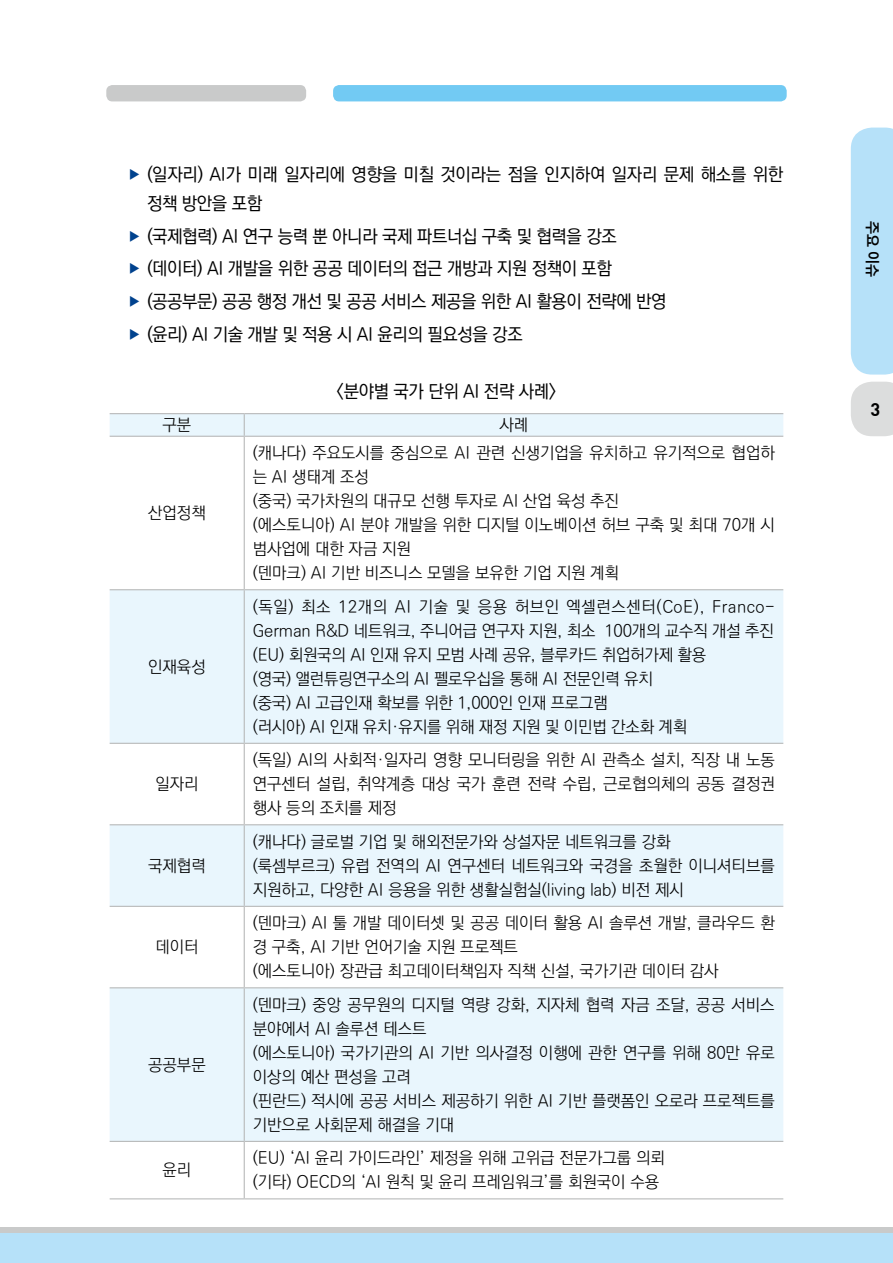
<style>
.page{position:relative;width:893px;height:1263px;background:#fff}
.page>*{position:absolute;margin:0;border:0;box-sizing:border-box;transform-origin:0 0}
.t1{font:500 18px/32.7px "Ko Pub Dotum";letter-spacing:-.02em;color:#000}
.t2{font:18px "Dinbol";color:#000}
.t3{font:300 16.5px/24px "Ko Pub Dotum";color:#000}
.t4{font:700 15px "Ko Pub Dotum";color:#000}
.s1{font-weight:300;font-size:12px;color:#00428e}
</style>
<div class="page">
<div style="left:851px;top:128px;width:42px;height:247px;background:#b6e1f9"></div>
<svg style="left:851px;top:382px;width:42px;height:54px;background:#dedfdf"></svg>
<div style="left:0;top:1229px;width:893px;height:34px;background:#b6e1f9"></div>
<div style="left:0;top:1227px;width:893px;height:5px;background:#c9caca"></div>
<div style="left:333px;top:85px;width:454px;height:16px;background:#72caf3;border-radius:6px"></div>
<div style="left:106px;top:85px;width:200px;height:16px;background:#c9caca;border-radius:6px"></div>
<svg style="left:110px;top:414px;width:673px;height:727px;fill:#e9f6fd"></svg>
<hr style="left:110px;top:413px;width:134px;height:1px;background:#b5b6b6">
<hr style="left:244px;top:413px;width:539px;height:1px;background:#b5b6b6">
<hr style="left:244px;top:437px;width:1px;height:152px;background:#b5b6b6">
<hr style="left:110px;top:589px;width:134px;height:1px;background:#b5b6b6">
<hr style="left:244px;top:589px;width:539px;height:1px;background:#b5b6b6">
<hr style="left:244px;top:590px;width:1px;height:153px;background:#b5b6b6">
<hr style="left:110px;top:743px;width:134px;height:1px;background:#b5b6b6">
<hr style="left:244px;top:743px;width:539px;height:1px;background:#b5b6b6">
<hr style="left:244px;top:744px;width:1px;height:80px;background:#b5b6b6">
<hr style="left:244px;top:907px;width:1px;height:80px;background:#b5b6b6">
<hr style="left:244px;top:1142px;width:1px;height:56px;background:#b5b6b6">
<svg style="left:244px;top:414px;width:1px;height:22px"></svg>
<hr style="left:110px;top:436px;width:134px;height:1px;background:#b5b6b6">
<hr style="left:244px;top:436px;width:539px;height:1px;background:#b5b6b6">
<hr style="left:110px;top:824px;width:134px;height:1px;background:#b5b6b6">
<hr style="left:244px;top:824px;width:539px;height:1px;background:#b5b6b6">
<hr style="left:244px;top:825px;width:1px;height:81px;background:#b5b6b6">
<hr style="left:110px;top:906px;width:134px;height:1px;background:#b5b6b6">
<hr style="left:244px;top:906px;width:539px;height:1px;background:#b5b6b6">
<hr style="left:110px;top:987px;width:134px;height:1px;background:#b5b6b6">
<hr style="left:244px;top:987px;width:539px;height:1px;background:#b5b6b6">
<hr style="left:244px;top:988px;width:1px;height:153px;background:#b5b6b6">
<hr style="left:110px;top:1141px;width:134px;height:1px;background:#b5b6b6">
<hr style="left:244px;top:1141px;width:539px;height:1px;background:#b5b6b6">
<hr style="left:110px;top:1198px;width:134px;height:1px;background:#b5b6b6">
<hr style="left:244px;top:1198px;width:539px;height:1px;background:#b5b6b6">
<p class="t1" style="left:147px;top:161px;width:638px;line-height:28.5px;text-indent:-18px"><span class="s1">▶</span> (일자리) AI가 미래 일자리에 영향을 미칠 것이라는 점을 인지하여 일자리 문제 해소를 위한 정책 방안을 포함</p>
<p class="t1" style="left:129px;top:220px;width:539px"><span class="s1">▶</span> (국제협력) AI 연구 능력 뿐 아니라 국제 파트너십 구축 및 협력을 강조<br><span class="s1">▶</span> (데이터) AI 개발을 위한 공공 데이터의 접근 개방과 지원 정책이 포함<br><span class="s1">▶</span> (공공부문) 공공 행정 개선 및 공공 서비스 제공을 위한 AI 활용이 전략에 반영 <span class="s1">▶</span> (윤리) AI 기술 개발 및 적용 시 AI 윤리의 필요성을 강조</p>
<p class="t1" style="left:337px;top:375px;width:221px">&lt;분야별 국가 단위 AI 전략 사례&gt;</p>
<p class="t3" style="left:163px;top:413px;width:30px">구분</p>
<p class="t3" style="left:499px;top:413px;width:30px">사례</p>
<p class="t3" style="left:148px;top:501px;width:59px">산업정책</p>
<p class="t3" style="left:148px;top:655px;width:59px">인재육성</p>
<p class="t3" style="left:155px;top:773px;width:45px">일자리</p>
<p class="t3" style="left:148px;top:854px;width:59px">국제협력</p>
<p class="t3" style="left:155px;top:936px;width:45px">데이터</p>
<p class="t3" style="left:148px;top:1053px;width:59px">공공부문</p>
<p class="t3" style="left:163px;top:1159px;width:30px">윤리</p>
<p class="t3" style="left:253px;top:441px;width:524px">(캐나다) 주요도시를 중심으로 AI 관련 신생기업을 유치하고 유기적으로 협업하 는 AI 생태계 조성<br>(중국) 국가차원의 대규모 선행 투자로 AI 산업 육성 추진<br>(에스토니아) AI 분야 개발을 위한 디지털 이노베이션 허브 구축 및 최대 70개 시 범사업에 대한 자금 지원<br>(덴마크) AI 기반 비즈니스 모델을 보유한 기업 지원 계획</p>
<p class="t3" style="left:253px;top:595px;width:523px">(독일) 최소 12개의 AI 기술 및 응용 허브인 엑셀런스센터(CoE), Franco-German R&amp;D 네트워크, 주니어급 연구자 지원, 최소 100개의 교수직 개설 추진 (EU) 회원국의 AI 인재 유지 모범 사례 공유, 블루카드 취업허가제 활용<br>(영국) 앨런튜링연구소의 AI 펠로우십을 통해 AI 전문인력 유치<br>(중국) AI 고급인재 확보를 위한 1,000인 인재 프로그램<br>(러시아) AI 인재 유치·유지를 위해 재정 지원 및 이민법 간소화 계획</p>
<p class="t3" style="left:253px;top:749px;width:524px;text-align:justify">(독일) AI의 사회적·일자리 영향 모니터링을 위한 AI 관측소 설치, 직장 내 노동 연구센터 설립, 취약계층 대상 국가 훈련 전략 수립, 근로협의체의 공동 결정권 행사 등의 조치를 제정</p>
<p class="t3" style="left:253px;top:830px;width:524px">(캐나다) 글로벌 기업 및 해외전문가와 상설자문 네트워크를 강화<br>(룩셈부르크) 유럽 전역의 AI 연구센터 네트워크와 국경을 초월한 이니셔티브를 지원하고, 다양한 AI 응용을 위한 생활실험실(living lab) 비전 제시</p>
<p class="t3" style="left:253px;top:912px;width:524px">(덴마크) AI 툴 개발 데이터셋 및 공공 데이터 활용 AI 솔루션 개발, 클라우드 환 경 구축, AI 기반 언어기술 지원 프로젝트<br>(에스토니아) 장관급 최고데이터책임자 직책 신설, 국가기관 데이터 감사</p>
<p class="t3" style="left:253px;top:993px;width:524px">(덴마크) 중앙 공무원의 디지털 역량 강화, 지자체 협력 자금 조달, 공공 서비스 분야에서 AI 솔루션 테스트<br>(에스토니아) 국가기관의 AI 기반 의사결정 이행에 관한 연구를 위해 80만 유로 이상의 예산 편성을 고려<br>(핀란드) 적시에 공공 서비스 제공하기 위한 AI 기반 플랫폼인 오로라 프로젝트를 기반으로 사회문제 해결을 기대</p>
<p class="t3" style="left:253px;top:1147px;width:414px">(EU) ‘AI 윤리 가이드라인’ 제정을 위해 고위급 전문가그룹 의뢰 (기타) OECD의 ‘AI 원칙 및 윤리 프레임워크’를 회원국이 수용</p>
<p class="t4" style="left:880px;top:221px;width:58px;rotate:90deg">주요 이슈</p>
<p class="t2" style="left:870px;top:397px;width:11px">3</p>
</div>
